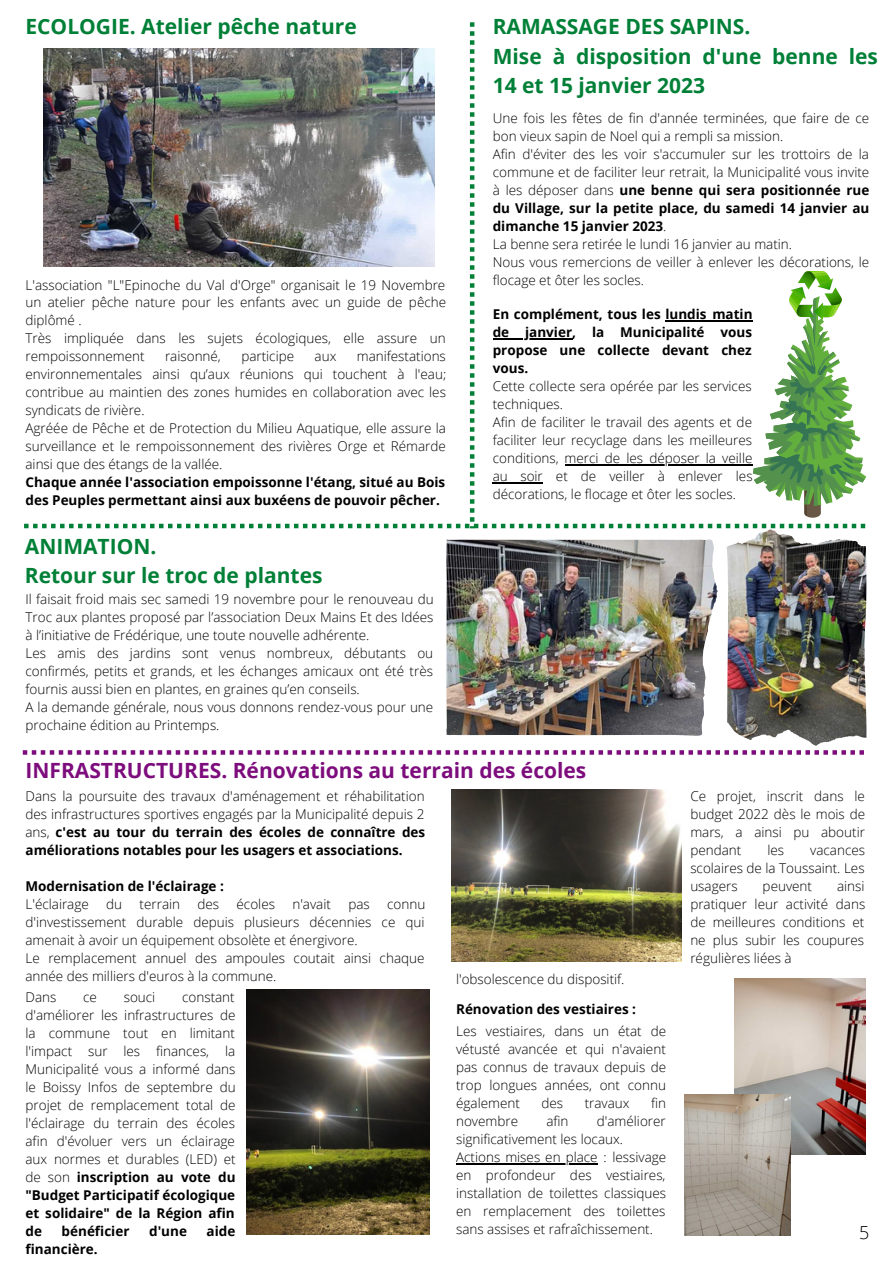
<style>
.page{position:relative;width:893px;height:1264px;background:#fff}
.page>*{position:absolute;margin:0;border:0;box-sizing:border-box;transform-origin:0 0}
.t1{font:700 21px/29.2px "Open Sans";color:#008037}
.t2{font:700 21px "Open Sans";color:#7d0c7c}
.t3{font:300 18px "Open Sans";color:#000}
.t4{font:300 13.5px/18px "Open Sans";color:#000}
.t5{font:700 13.5px/18px "Open Sans";color:#000}
.s1{font-weight:700}
</style>
<div class="page">
<img style="left:452px;top:789px;width:229px;height:172px">
<img style="left:246px;top:989px;width:183px;height:245px">
<svg style="left:23px;top:750px;width:840px;height:4px"></svg>
<img style="left:446px;top:539px;width:271px;height:196px">
<img style="left:727px;top:549px;width:108px;height:197px">
<img style="left:734px;top:978px;width:131px;height:175px">
<img style="left:684px;top:1094px;width:106px;height:140px">
<svg style="left:24px;top:22px;width:842px;height:506px"></svg>
<hr style="left:456px;top:1162px;width:141px;height:2px;background:#000">
<img style="left:789px;top:272px;width:52px;height:48px">
<hr style="left:665px;top:320px;width:87px;height:1px;background:#000">
<hr style="left:492px;top:338px;width:80px;height:1px;background:#000">
<hr style="left:564px;top:464px;width:188px;height:1px;background:#000">
<hr style="left:492px;top:482px;width:51px;height:1px;background:#000">
<h1 class="t1" style="left:25px;top:12px;width:333px">ECOLOGIE. Atelier pêche nature</h1>
<p class="t4" style="left:25px;top:275px;width:422px">L'association "L"Epinoche du Val d'Orge" organisait le 19 Novembre un atelier pêche nature pour les enfants avec un guide de pêche diplômé .<br>Très impliquée dans les sujets écologiques, elle assure un rempoissonnement</p>
<p class="t4" style="left:165px;top:347px;width:57px">raisonné,</p>
<p class="t4" style="left:241px;top:347px;width:54px">participe</p>
<p class="t4" style="left:314px;top:347px;width:23px">aux</p>
<p class="t4" style="left:25px;top:347px;width:422px;text-indent:331px">manifestations environnementales ainsi qu’aux réunions qui touchent à l'eau; contribue au maintien des zones humides en collaboration avec les syndicats de rivière.<br>Agréée de Pêche et de Protection du Milieu Aquatique, elle assure la surveillance et le rempoissonnement des rivières Orge et Rémarde ainsi que des étangs de la vallée.</p>
<p class="t5" style="left:25px;top:473px;width:421px">Chaque année l'association empoissonne l'étang, situé au Bois des Peuples permettant ainsi aux buxéens de pouvoir pêcher.</p>
<h1 class="t1" style="left:25px;top:531px;width:299px">ANIMATION.<br>Retour sur le troc de plantes</h1>
<p class="t4" style="left:25px;top:590px;width:409px">Il faisait froid mais sec samedi 19 novembre pour le renouveau du Troc aux plantes proposé par l’association Deux Mains Et des Idées à l’initiative de Frédérique, une toute nouvelle adhérente.<br>Les amis des jardins sont venus nombreux, débutants ou confirmés, petits et grands, et les échanges amicaux ont été très fournis aussi bien en plantes, en graines qu’en conseils.<br>A la demande générale, nous vous donnons rendez-vous pour une prochaine édition au Printemps.</p>
<h1 class="t1" style="left:492px;top:12px;width:386px">RAMASSAGE DES SAPINS.<br>Mise à disposition d'une benne les<br>14 et 15 janvier 2023</h1>
<p class="t4" style="left:492px;top:109px;width:378px">Une fois les fêtes de fin d'année terminées, que faire de ce bon vieux sapin de Noel qui a rempli sa mission.<br>Afin d'éviter des les voir s'accumuler sur les trottoirs de la commune et de faciliter leur retrait, la Municipalité vous invite à les déposer dans <span class="s1">une benne qui sera positionnée rue du Village, sur la petite place, du samedi 14 janvier au dimanche 15 janvier 2023</span>.<br>La benne sera retirée le lundi 16 janvier au matin.<br>Nous vous remercions de veiller à enlever les décorations, le flocage et ôter les socles.</p>
<p class="t5" style="left:492px;top:305px;width:261px;text-align:justify">En complément, tous les lundis matin de janvier, la Municipalité vous propose une collecte devant chez vous.</p>
<p class="t4" style="left:492px;top:377px;width:261px">Cette collecte sera opérée par les services techniques.<br>Afin de faciliter le travail des agents et de faciliter leur recyclage dans les meilleures conditions, merci de les déposer la veille au soir et de veiller à enlever les décorations, le flocage et ôter les socles.</p>
<h1 class="t2" style="left:25px;top:756px;width:562px">INFRASTRUCTURES. Rénovations au terrain des écoles</h1>
<p class="t4" style="left:25px;top:786px;width:401px;text-align:justify">Dans la poursuite des travaux d'aménagement et réhabilitation des infrastructures sportives engagés par la Municipalité depuis 2 ans, <span class="s1">c'est au tour du terrain des écoles de connaître des améliorations notables pour les usagers et associations.</span></p>
<p class="t5" style="left:25px;top:876px;width:200px">Modernisation de l'éclairage :</p>
<p class="t4" style="left:25px;top:894px;width:65px">L'éclairage</p>
<p class="t4" style="left:106px;top:894px;width:17px">du</p>
<p class="t4" style="left:140px;top:894px;width:42px">terrain</p>
<p class="t4" style="left:197px;top:894px;width:23px">des</p>
<p class="t4" style="left:236px;top:894px;width:40px">écoles</p>
<p class="t4" style="left:292px;top:894px;width:40px">n'avait</p>
<p class="t4" style="left:348px;top:894px;width:23px">pas</p>
<p class="t4" style="left:25px;top:894px;width:401px;text-indent:361px">connu d'investissement durable depuis plusieurs décennies ce qui amenait à avoir un équipement obsolète et énergivore.<br>Le remplacement annuel des ampoules coutait ainsi chaque année des milliers d'euros à la commune.</p>
<p class="t4" style="left:25px;top:987px;width:32px">Dans</p>
<p class="t4" style="left:83px;top:987px;width:15px">ce</p>
<p class="t4" style="left:124px;top:987px;width:33px">souci</p>
<p class="t4" style="left:456px;top:969px;width:170px">l'obsolescence du dispositif.</p>
<p class="t4" style="left:25px;top:987px;width:212px;text-align:justify;text-indent:157px">constant d'améliorer les infrastructures de la commune tout en limitant l'impact sur les finances, la Municipalité vous a informé dans le Boissy Infos de septembre du projet de remplacement total de l'éclairage du terrain des écoles afin d'évoluer vers un éclairage aux normes et durables (LED) et de son <span class="s1">inscription au vote du "Budget Participatif écologique et solidaire" de la Région afin de</span></p>
<p class="t5" style="left:456px;top:999px;width:181px">Rénovation des vestiaires :</p>
<p class="t4" style="left:456px;top:1021px;width:212px;text-align:justify">Les vestiaires, dans un état de vétusté avancée et qui n'avaient pas connus de travaux depuis de trop longues années, ont connu également</p>
<p class="t4" style="left:541px;top:1093px;width:23px">des</p>
<p class="t4" style="left:584px;top:1093px;width:46px">travaux</p>
<p class="t4" style="left:651px;top:1093px;width:17px">fin</p>
<p class="t4" style="left:456px;top:1111px;width:212px;text-indent:141px">d'améliorer significativement les locaux.<br>Actions mises en place : lessivage en profondeur des vestiaires, installation de toilettes classiques en remplacement des toilettes sans assises et rafraîchissement.</p>
<p class="t4" style="left:456px;top:1111px;width:63px">novembre</p>
<p class="t4" style="left:546px;top:1111px;width:24px">afin</p>
<p class="t5" style="left:62px;top:1221px;width:69px">bénéficier</p>
<p class="t5" style="left:149px;top:1221px;width:39px">d'une</p>
<p class="t5" style="left:207px;top:1221px;width:30px">aide</p>
<p class="t5" style="left:25px;top:1239px;width:74px">financière.</p>
<p class="t4" style="left:690px;top:786px;width:176px;text-align:justify">Ce projet, inscrit dans le budget 2022 dès le mois de mars, a ainsi pu aboutir pendant</p>
<p class="t4" style="left:767px;top:840px;width:18px">les</p>
<p class="t4" style="left:690px;top:840px;width:176px;text-align:justify;text-indent:120px">vacances scolaires de la Toussaint. Les usagers</p>
<p class="t4" style="left:690px;top:876px;width:176px;text-align:justify;text-indent:147px">ainsi pratiquer leur activité dans de meilleures conditions et ne plus subir les coupures régulières liées à</p>
<p class="t4" style="left:762px;top:876px;width:51px">peuvent</p>
<h2 class="t3" style="left:859px;top:1219px;width:12px">5</h2>
</div>
